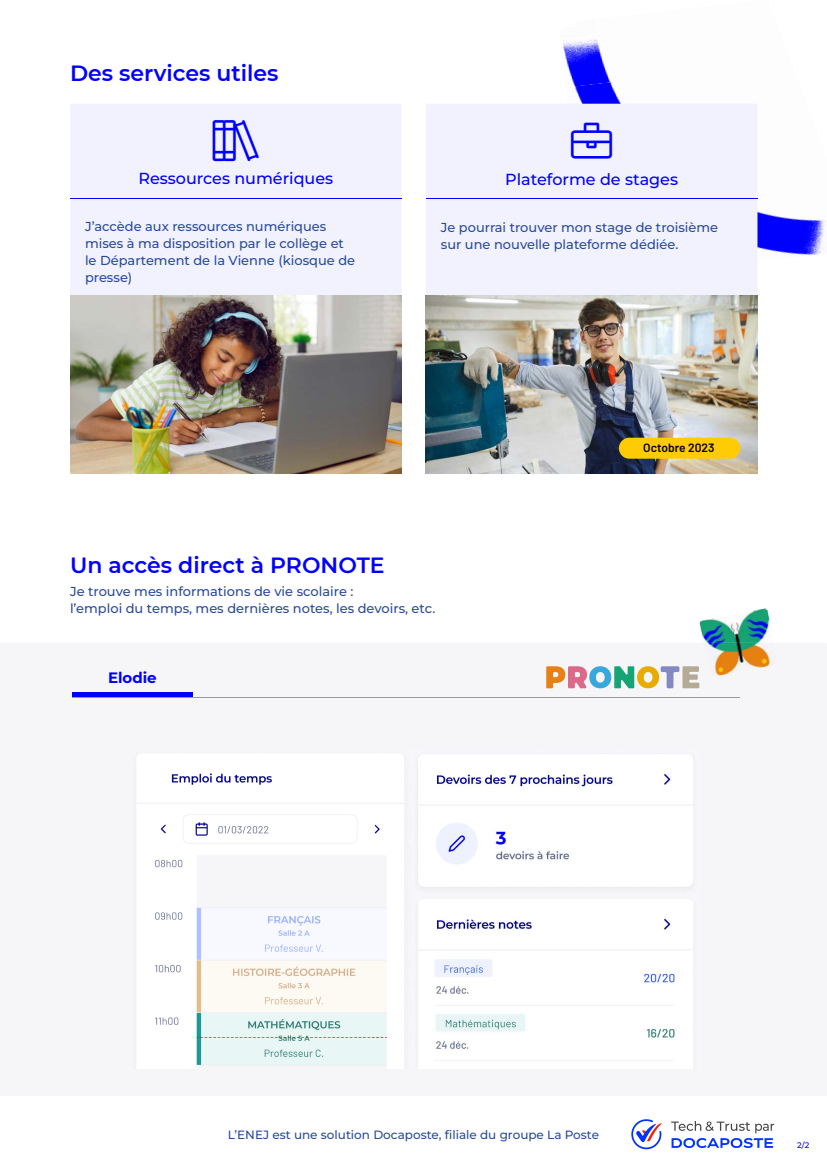
<style>
.page{position:relative;width:827px;height:1170px;background:#fff}
.page>*{position:absolute;margin:0;border:0;box-sizing:border-box;transform-origin:0 0}
.t1{font:600 22px "Montserrat";color:#00f}
.t2{font:100 16px "Montserrat";color:#00f}
.t3{font:700 15px "Montserrat";color:#00f}
.t4{font:100 13px/17px "Montserrat";color:#2a4b9b}
.t5{font:100 12px "Montserrat";color:#2a4b9b}
.t6{font:600 12px "Barlow";color:#000}
.t7{font:100 8px "Montserrat";color:#00f}
</style>
<div class="page">
<img style="left:757px;top:211px;width:68px;height:44px">
<img style="left:575px;top:88px;width:46px;height:16px">
<img style="left:562px;top:39px;width:52px;height:49px">
<hr style="left:72px;top:697px;width:668px;height:1px;background:#9b9a9a">
<div style="left:72px;top:692px;width:120px;height:5px;background:#00f"></div>
<div style="left:70px;top:104px;width:332px;height:370px;background:#f2f2ff;border-radius:2px"></div>
<div style="left:426px;top:104px;width:331px;height:370px;background:#f2f2ff;border-radius:2px"></div>
<img style="left:426px;top:296px;width:332px;height:178px">
<div style="left:619px;top:438px;width:121px;height:21px;background:#ffcb05;border-radius:10px"></div>
<img style="left:132px;top:752px;width:278px;height:316px">
<img style="left:410px;top:752px;width:288px;height:316px">
<hr style="left:70px;top:199px;width:332px;height:1px;background:#00f">
<hr style="left:426px;top:199px;width:331px;height:1px;background:#00f">
<img style="left:699px;top:608px;width:73px;height:35px">
<img style="left:704px;top:643px;width:74px;height:34px">
<img style="left:70px;top:296px;width:332px;height:178px">
<svg style="left:631px;top:1119px;width:31px;height:30px"></svg>
<svg style="left:671px;top:1121px;width:103px;height:27px"></svg>
<svg style="left:546px;top:666px;width:153px;height:22px"></svg>
<h1 class="t1" style="left:70px;top:58px;width:210px">Des services utiles</h1>
<p class="t2" style="left:138px;top:167px;width:196px">Ressources numériques</p>
<p class="t4" style="left:85px;top:217px;width:272px">J’accède aux ressources numériques mises à ma disposition par le collège et le Département de la Vienne (kiosque de presse)</p>
<p class="t2" style="left:505px;top:168px;width:174px">Plateforme de stages</p>
<p class="t4" style="left:441px;top:218px;width:279px">Je pourrai trouver mon stage de troisième sur une nouvelle plateforme dédiée.</p>
<p class="t6" style="left:643px;top:439px;width:73px">Octobre 2023</p>
<h1 class="t1" style="left:70px;top:549px;width:316px">Un accès direct à PRONOTE</h1>
<p class="t4" style="left:70px;top:582px;width:367px">Je trouve mes informations de vie scolaire :<br>l’emploi du temps, mes dernières notes, les devoirs, etc.</p>
<p class="t3" style="left:108px;top:667px;width:50px">Elodie</p>
<p class="t5" style="left:228px;top:1127px;width:373px">L’ENEJ est une solution Docaposte, filiale du groupe La Poste</p>
<p class="t7" style="left:797px;top:1140px;width:14px">2/2</p>
</div>
